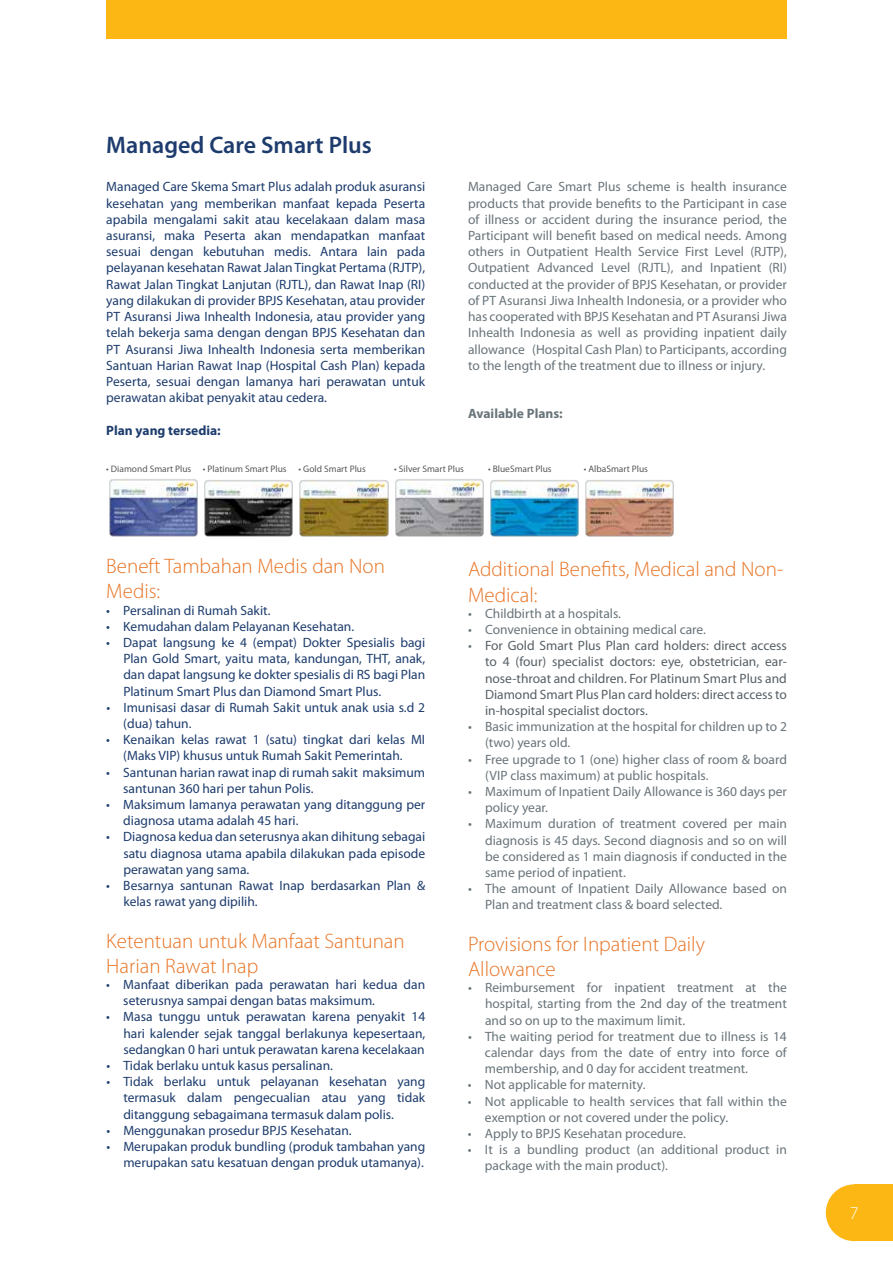
<style>
.page{position:relative;width:893px;height:1263px;background:#fff}
.page>*{position:absolute;margin:0;border:0;box-sizing:border-box;transform-origin:0 0}
.t1{font:600 24px "Myriad Pro";color:#1d3c6d}
.t2{font:300 21px/25.2px "Myriad Pro";color:#e87425}
.t3{font:300 18px "Myriad Pro";color:#fff}
.t4{font:13.5px/16.2px "Myriad Pro";color:#1d3c6d;text-align:justify}
.t5{font:13.5px/16.2px "Myriad Pro";color:#69747a}
.t6{font:13.5px/16.2px "Myriad Pro";color:#576066;text-align:justify}
.t7{font:700 13.5px "Myriad Pro";color:#1d3c6d}
.t8{font:700 13.5px "Myriad Pro";color:#69747a}
.t9{font:9.45px "Myriad Pro";color:#58595b}
.s1{color:#69747a}
</style>
<div class="page">
<div style="left:854px;top:1184px;width:39px;height:57px;background:#fdb714"></div>
<div style="left:826px;top:1184px;width:56px;height:57px;background:#fdb714;border-radius:50%"></div>
<div style="left:106px;top:0;width:681px;height:39px;background:#fdb714"></div>
<img style="left:109px;top:479px;width:89px;height:58px">
<img style="left:395px;top:479px;width:89px;height:58px">
<img style="left:204px;top:480px;width:89px;height:57px">
<img style="left:490px;top:480px;width:89px;height:57px">
<img style="left:299px;top:480px;width:90px;height:57px">
<img style="left:585px;top:480px;width:89px;height:57px">
<h1 class="t1" style="left:106px;top:129px;width:267px">Managed Care Smart Plus</h1>
<p class="t4" style="left:106px;top:179px;width:320px">Managed Care Skema Smart Plus adalah produk asuransi kesehatan yang memberikan manfaat kepada Peserta apabila mengalami sakit atau kecelakaan dalam masa asuransi, maka Peserta akan mendapatkan manfaat sesuai dengan kebutuhan medis. Antara lain pada pelayanan kesehatan Rawat Jalan Tingkat Pertama (RJTP), Rawat Jalan Tingkat Lanjutan (RJTL), dan Rawat Inap (RI) yang dilakukan di provider BPJS Kesehatan, atau provider PT Asuransi Jiwa Inhealth Indonesia, atau provider yang telah bekerja sama dengan dengan BPJS Kesehatan dan PT Asuransi Jiwa Inhealth Indonesia serta memberikan Santuan Harian Rawat Inap (Hospital Cash Plan) kepada Peserta, sesuai dengan lamanya hari perawatan untuk perawatan akibat penyakit atau cedera.</p>
<p class="t7" style="left:106px;top:422px;width:116px">Plan yang tersedia:</p>
<p class="t5" style="left:468px;top:179px;width:320px;text-align:justify">Managed Care Smart Plus scheme is health insurance products that provide benefits to the Participant in case of illness or accident during the insurance period, the Participant will benefit based on medical needs. Among others in Outpatient Health Service First Level (RJTP), Outpatient Advanced Level (RJTL), and Inpatient (RI) conducted at the provider of BPJS Kesehatan, or provider of PT Asuransi Jiwa Inhealth Indonesia, or a provider who has cooperated with BPJS Kesehatan and PT Asuransi Jiwa Inhealth Indonesia as well as providing inpatient daily allowance (Hospital Cash Plan) to Participants, according to the length of the treatment due to illness or injury.</p>
<p class="t8" style="left:468px;top:406px;width:96px">Available Plans:</p>
<p class="t9" style="left:106px;top:464px;width:182px">• Diamond Smart Plus • Platinum Smart Plus</p>
<p class="t9" style="left:299px;top:464px;width:69px">• Gold Smart Plus</p>
<p class="t9" style="left:394px;top:464px;width:71px">• Silver Smart Plus</p>
<p class="t9" style="left:488px;top:464px;width:65px">• BlueSmart Plus</p>
<p class="t9" style="left:584px;top:464px;width:66px">• AlbaSmart Plus</p>
<h2 class="t2" style="left:106px;top:554px;width:280px">Beneft Tambahan Medis dan Non<br>Medis:</h2>
<p class="t4" style="left:106px;top:602px;width:166px">• Persalinan di Rumah Sakit.</p>
<p class="t4" style="left:106px;top:618px;width:249px">• Kemudahan dalam Pelayanan Kesehatan.</p>
<p class="t4" style="left:123px;top:635px;width:303px;text-indent:-17px">• Dapat langsung ke 4 (empat) Dokter Spesialis bagi Plan Gold Smart, yaitu mata, kandungan, THT, anak, dan dapat langsung ke dokter spesialis di RS bagi Plan Platinum Smart Plus dan Diamond Smart Plus.</p>
<p class="t4" style="left:123px;top:699px;width:303px;text-indent:-17px">• Imunisasi dasar di Rumah Sakit untuk anak usia s.d 2 (dua) tahun.</p>
<p class="t4" style="left:106px;top:732px;width:320px;text-align:center">• Kenaikan kelas rawat 1 (satu) tingkat dari kelas MI (Maks VIP) khusus untuk Rumah Sakit Pemerintah.</p>
<p class="t4" style="left:123px;top:764px;width:303px;text-indent:-17px">• Santunan harian rawat inap di rumah sakit maksimum santunan 360 hari per tahun Polis.</p>
<p class="t4" style="left:123px;top:797px;width:303px;text-indent:-17px">• Maksimum lamanya perawatan yang ditanggung per diagnosa utama adalah 45 hari.</p>
<p class="t4" style="left:123px;top:829px;width:303px;text-indent:-17px">• Diagnosa kedua dan seterusnya akan dihitung sebagai satu diagnosa utama apabila dilakukan pada episode perawatan yang sama.</p>
<p class="t4" style="left:123px;top:878px;width:303px;text-indent:-17px">• Besarnya santunan Rawat Inap berdasarkan Plan &amp; kelas rawat yang dipilih.</p>
<h2 class="t2" style="left:106px;top:928px;width:300px">Ketentuan untuk Manfaat Santunan<br>Harian Rawat Inap</h2>
<p class="t4" style="left:123px;top:977px;width:303px;text-indent:-17px">• Manfaat diberikan pada perawatan hari kedua dan seterusnya sampai dengan batas maksimum.</p>
<p class="t4" style="left:123px;top:1009px;width:303px;text-indent:-17px">• Masa tunggu untuk perawatan karena penyakit 14 hari kalender sejak tanggal berlakunya kepesertaan, sedangkan 0 hari untuk perawatan karena kecelakaan</p>
<p class="t4" style="left:106px;top:1058px;width:228px">• Tidak berlaku untuk kasus persalinan.</p>
<p class="t4" style="left:123px;top:1074px;width:303px;text-indent:-17px">• Tidak berlaku untuk pelayanan kesehatan yang termasuk dalam pengecualian atau yang tidak ditanggung sebagaimana termasuk dalam polis.</p>
<p class="t4" style="left:106px;top:1122px;width:247px">• Menggunakan prosedur BPJS Kesehatan.</p>
<p class="t4" style="left:106px;top:1139px;width:320px;text-align:right">• Merupakan produk bundling (produk tambahan yang merupakan satu kesatuan dengan produk utamanya).</p>
<h2 class="t2" style="left:468px;top:557px;width:317px">Additional Benefits, Medical and Non-<br>Medical:</h2>
<p class="t5" style="left:468px;top:605px;width:155px">• Childbirth at a hospitals.</p>
<p class="t5" style="left:468px;top:622px;width:239px">• Convenience in obtaining medical care.</p>
<p class="t6" style="left:485px;top:638px;width:303px;text-indent:-17px"><span class="s1">•</span> For Gold Smart Plus Plan card holders: direct access to 4 (four) specialist doctors: eye, obstetrician, ear&shy;nose-throat and children. For Platinum Smart Plus and Diamond Smart Plus Plan card holders: direct access to in-hospital specialist doctors.</p>
<p class="t5" style="left:485px;top:719px;width:303px;text-indent:-17px">• Basic immunization at the hospital for children up to 2 (two) years old.</p>
<p class="t5" style="left:485px;top:751px;width:303px;text-indent:-17px">• Free upgrade to 1 (one) higher class of room &amp; board (VIP class maximum) at public hospitals.</p>
<p class="t5" style="left:485px;top:784px;width:303px;text-indent:-17px">• Maximum of Inpatient Daily Allowance is 360 days per policy year.</p>
<p class="t5" style="left:485px;top:816px;width:303px;text-align:justify;text-indent:-17px">• Maximum duration of treatment covered per main diagnosis is 45 days. Second diagnosis and so on will be considered as 1 main diagnosis if conducted in the same period of inpatient.</p>
<p class="t5" style="left:485px;top:881px;width:303px;text-indent:-17px">• The amount of Inpatient Daily Allowance based on<br>Plan and treatment class &amp; board selected.</p>
<h2 class="t2" style="left:468px;top:931px;width:238px">Provisions for Inpatient Daily<br>Allowance</h2>
<p class="t5" style="left:485px;top:980px;width:303px;text-align:justify;text-indent:-17px">• Reimbursement for inpatient treatment at the hospital, starting from the 2nd day of the treatment and so on up to the maximum limit.</p>
<p class="t5" style="left:485px;top:1028px;width:303px;text-align:justify;text-indent:-17px">• The waiting period for treatment due to illness is 14 calendar days from the date of entry into force of membership, and 0 day for accident treatment.</p>
<p class="t5" style="left:468px;top:1077px;width:179px">• Not applicable for maternity.</p>
<p class="t5" style="left:485px;top:1093px;width:303px;text-indent:-17px">• Not applicable to health services that fall within the exemption or not covered under the policy.</p>
<p class="t5" style="left:468px;top:1126px;width:220px">• Apply to BPJS Kesehatan procedure.</p>
<p class="t5" style="left:485px;top:1142px;width:303px;text-indent:-17px">• It is a bundling product (an additional product in package with the main product).</p>
<h3 class="t3" style="left:850px;top:1203px;width:10px">7</h3>
</div>
